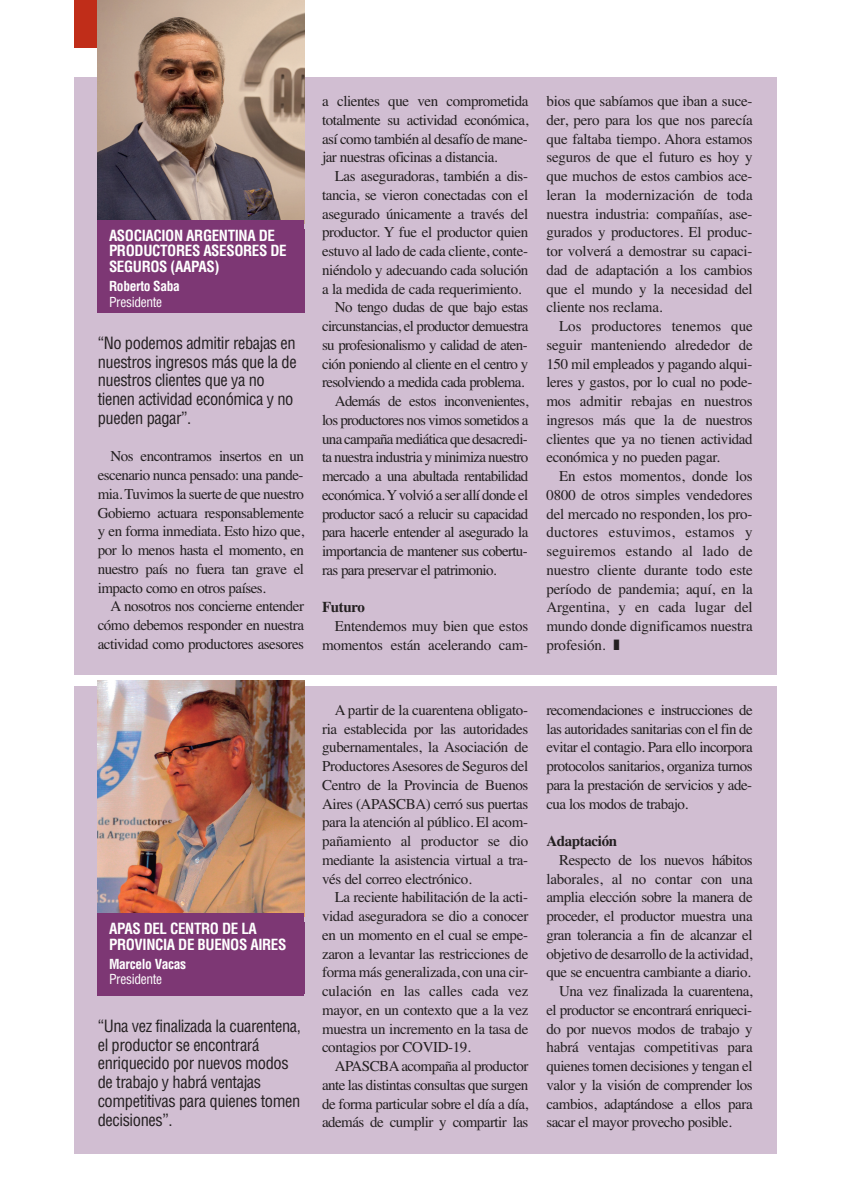
<style>
.page{position:relative;width:851px;height:1191px;background:#fff}
.page>*{position:absolute;margin:0;border:0;box-sizing:border-box;transform-origin:0 0}
.t1{font:condensed 16.5px/18.8px "Helvetica";letter-spacing:-.025em;color:#231f20}
.t2{font:15px/18.8px "Times";letter-spacing:-.03em;color:#231f20;text-align:justify}
.t3{font:700 condensed 15px/15.8px "Helvetica";letter-spacing:-.025em;color:#fff}
.t4{font:15px "Times";letter-spacing:-.01em;color:#231f20}
.t5{font:700 15px "Times";letter-spacing:-.025em;color:#231f20}
.t6{font:700 condensed 13.5px "Helvetica";letter-spacing:-.025em;color:#fff}
.t7{font:condensed 13.5px "Helvetica";letter-spacing:-.025em;color:#fff}
</style>
<div class="page">
<div style="left:74px;top:0;width:57px;height:48px;background:#c02d19"></div>
<div style="left:74px;top:78px;width:702px;height:597px;background:#d1bed2"></div>
<img style="left:98px;top:0;width:206px;height:219px">
<div style="left:98px;top:219px;width:206px;height:93px;background:#7d3774"></div>
<div style="left:74px;top:686px;width:702px;height:467px;background:#d1bed2"></div>
<img style="left:98px;top:680px;width:206px;height:233px">
<div style="left:98px;top:913px;width:206px;height:82px;background:#7d3774"></div>
<p class="t3" style="left:109px;top:228px;width:179px">ASOCIACION ARGENTINA DE<br>PRODUCTORES ASESORES DE<br>SEGUROS (AAPAS)</p>
<p class="t6" style="left:109px;top:278px;width:72px">Roberto Saba</p>
<p class="t7" style="left:109px;top:294px;width:55px">Presidente</p>
<p class="t1" style="left:98px;top:334px;width:200px">“No podemos admitir rebajas en nuestros ingresos más que la de nuestros clientes que ya no tienen actividad económica y no pueden pagar”.</p>
<p class="t2" style="left:98px;top:447px;width:208px;text-indent:13px">Nos encontramos insertos en un escenario nunca pensado: una pande&shy;mia. Tuvimos la suerte de que nuestro Gobierno actuara responsablemente y en forma inmediata. Esto hizo que, por lo menos hasta el momento, en nuestro país no fuera tan grave el impacto como en otros países.</p>
<p class="t2" style="left:98px;top:597px;width:208px;text-indent:13px">A nosotros nos concierne entender cómo debemos responder en nuestra actividad como productores asesores</p>
<p class="t2" style="left:322px;top:91px;width:208px">a clientes que ven comprometida totalmente su actividad económica, así como también al desafío de mane&shy;jar nuestras oficinas a distancia.</p>
<p class="t2" style="left:335px;top:166px;width:195px">Las aseguradoras, también a dis-</p>
<p class="t2" style="left:322px;top:185px;width:208px">tancia, se vieron conectadas con el</p>
<p class="t2" style="left:322px;top:204px;width:208px">asegurado únicamente a través del</p>
<p class="t2" style="left:322px;top:223px;width:208px">productor. Y fue el productor quien</p>
<p class="t2" style="left:322px;top:241px;width:207px">estuvo al lado de cada cliente, conte-</p>
<p class="t2" style="left:322px;top:260px;width:208px">niéndolo y adecuando cada solución</p>
<p class="t2" style="left:322px;top:279px;width:201px">a la medida de cada requerimiento.</p>
<p class="t2" style="left:335px;top:298px;width:195px">No tengo dudas de que bajo estas</p>
<p class="t2" style="left:322px;top:316px;width:208px">circunstancias, el productor demuestra</p>
<p class="t2" style="left:322px;top:335px;width:207px">su profesionalismo y calidad de aten-</p>
<p class="t2" style="left:322px;top:354px;width:208px">ción poniendo al cliente en el centro y</p>
<p class="t2" style="left:322px;top:373px;width:204px">resolviendo a medida cada problema.</p>
<p class="t2" style="left:335px;top:391px;width:195px">Además de estos inconvenientes,</p>
<p class="t2" style="left:322px;top:410px;width:208px">los productores nos vimos sometidos a</p>
<p class="t2" style="left:322px;top:429px;width:207px">una campaña mediática que desacredi-</p>
<p class="t2" style="left:322px;top:448px;width:208px">ta nuestra industria y minimiza nuestro</p>
<p class="t2" style="left:322px;top:466px;width:208px">mercado a una abultada rentabilidad</p>
<p class="t2" style="left:322px;top:485px;width:208px">económica.Yvolvió a ser allí donde el</p>
<p class="t2" style="left:322px;top:504px;width:208px">productor sacó a relucir su capacidad</p>
<p class="t2" style="left:322px;top:523px;width:208px">para hacerle entender al asegurado la</p>
<p class="t2" style="left:322px;top:541px;width:207px">importancia de mantener sus cobertu-</p>
<p class="t2" style="left:322px;top:560px;width:176px">ras para preservar el patrimonio.</p>
<p class="t5" style="left:322px;top:598px;width:44px">Futuro</p>
<p class="t2" style="left:322px;top:616px;width:208px;text-align:right">Entendemos muy bien que estos momentos están acelerando cam-</p>
<p class="t2" style="left:546px;top:91px;width:208px">bios que sabíamos que iban a suce&shy;der, pero para los que nos parecía que faltaba tiempo. Ahora estamos seguros de que el futuro es hoy y que muchos de estos cambios ace&shy;leran la modernización de toda nuestra industria: compañías, ase&shy;gurados y productores. El produc&shy;tor volverá a demostrar su capaci&shy;dad de adaptación a los cambios que el mundo y la necesidad del cliente nos reclama.</p>
<p class="t2" style="left:546px;top:316px;width:208px;text-indent:13px">Los productores tenemos que seguir manteniendo alrededor de 150 mil empleados y pagando alqui&shy;leres y gastos, por lo cual no pode&shy;mos admitir rebajas en nuestros ingresos más que la de nuestros clientes que ya no tienen actividad económica y no pueden pagar.</p>
<p class="t2" style="left:546px;top:466px;width:208px;text-indent:13px">En estos momentos, donde los 0800 de otros simples vendedores del mercado no responden, los pro&shy;ductores estuvimos, estamos y seguiremos estando al lado de nuestro cliente durante todo este período de pandemia; aquí, en la Argentina, y en cada lugar del mundo donde dignificamos nuestra profesión.</p>
<p class="t3" style="left:109px;top:921px;width:179px">APAS DEL CENTRO DE LA<br>PROVINCIA DE BUENOS AIRES</p>
<p class="t6" style="left:109px;top:956px;width:79px">Marcelo Vacas</p>
<p class="t7" style="left:109px;top:972px;width:55px">Presidente</p>
<p class="t1" style="left:98px;top:1016px;width:205px">“Una vez finalizada la cuarentena, el productor se encontrará enriquecido por nuevos modos de trabajo y habrá ventajas competitivas para quienes tomen decisiones”.</p>
<p class="t2" style="left:322px;top:700px;width:208px;text-indent:13px">A partir de la cuarentena obligato&shy;ria establecida por las autoridades gubernamentales, la Asociación de ProductoresAsesores de Seguros del Centro de la Provincia de Buenos Aires (APASCBA) cerró sus puertas para la atención al público. El acom&shy;pañamiento al productor se dio mediante la asistencia virtual a tra&shy;vés del correo electrónico.</p>
<p class="t2" style="left:322px;top:888px;width:208px;text-indent:13px">La reciente habilitación de la acti&shy;vidad aseguradora se dio a conocer en un momento en el cual se empe&shy;zaron a levantar las restricciones de forma más generalizada, con una cir&shy;culación en las calles cada vez mayor, en un contexto que a la vez muestra un incremento en la tasa de contagios por COVID-19.</p>
<p class="t2" style="left:322px;top:1056px;width:208px;text-indent:13px">APASCBA acompaña al productor ante las distintas consultas que surgen de forma particular sobre el día a día, además de cumplir y compartir las</p>
<p class="t2" style="left:546px;top:700px;width:208px">recomendaciones e instrucciones de las autoridades sanitarias con el fin de evitar el contagio. Para ello incorpora protocolos sanitarios, organiza turnos para la prestación de servicios y ade&shy;cua los modos de trabajo.</p>
<p class="t5" style="left:546px;top:832px;width:72px">Adaptación</p>
<p class="t2" style="left:559px;top:850px;width:195px">Respecto de los nuevos hábitos</p>
<p class="t4" style="left:546px;top:869px;width:208px">laborales, al no contar con una</p>
<p class="t2" style="left:546px;top:888px;width:208px">amplia elección sobre la manera de</p>
<p class="t2" style="left:546px;top:906px;width:208px">proceder, el productor muestra una</p>
<p class="t2" style="left:546px;top:925px;width:208px">gran tolerancia a fin de alcanzar el</p>
<p class="t2" style="left:546px;top:944px;width:208px">objetivo de desarrollo de la actividad,</p>
<p class="t2" style="left:546px;top:963px;width:206px">que se encuentra cambiante a diario.</p>
<p class="t2" style="left:559px;top:981px;width:195px">Una vez finalizada la cuarentena,</p>
<p class="t2" style="left:546px;top:1000px;width:207px">el productor se encontrará enriqueci-</p>
<p class="t2" style="left:546px;top:1019px;width:208px">do por nuevos modos de trabajo y</p>
<p class="t2" style="left:546px;top:1038px;width:208px">habrá ventajas competitivas para</p>
<p class="t2" style="left:546px;top:1056px;width:208px">quienes tomen decisiones y tengan el</p>
<p class="t2" style="left:546px;top:1075px;width:208px">valor y la visión de comprender los</p>
<p class="t2" style="left:546px;top:1094px;width:208px">cambios, adaptándose a ellos para</p>
<p class="t2" style="left:546px;top:1113px;width:187px">sacar el mayor provecho posible.</p>
</div>
